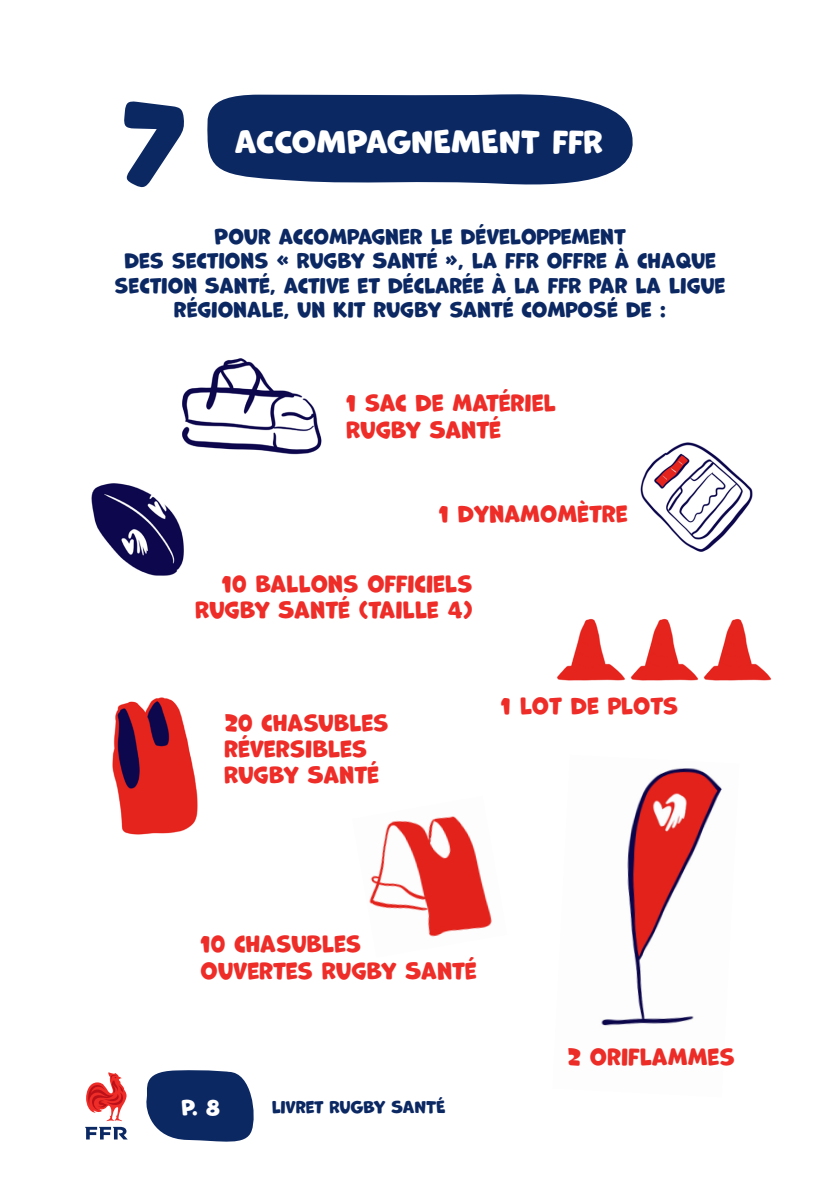
<style>
.page{position:relative;width:840px;height:1191px;background:#fff}
.page>*{position:absolute;margin:0;border:0;box-sizing:border-box;transform-origin:0 0}
.t1{font:30px "Marvin Round";color:#fff}
.t2{font:22px/26.4px "Marvin Round";color:#ee2d28}
.t3{font:20px/24px "Marvin Round";color:#0b2863;text-align:center}
.t4{font:20px "Marvin Round";color:#fff}
.t5{font:16px "Marvin Round";letter-spacing:-.01em;color:#0b2863}
</style>
<div class="page">
<svg style="left:146px;top:1070px;width:108px;height:72px"></svg>
<svg style="left:85px;top:1072px;width:43px;height:67px"></svg>
<img style="left:112px;top:697px;width:86px;height:138px">
<img style="left:557px;top:619px;width:64px;height:62px">
<img style="left:621px;top:619px;width:74px;height:62px">
<img style="left:695px;top:619px;width:76px;height:62px">
<img style="left:91px;top:483px;width:93px;height:93px">
<img style="left:182px;top:358px;width:140px;height:97px">
<svg style="left:207px;top:94px;width:426px;height:91px;fill:#0b2863"></svg>
<img style="left:369px;top:816px;width:123px;height:121px">
<img style="left:601px;top:768px;width:121px;height:258px">
<img style="left:640px;top:442px;width:113px;height:110px">
<p class="t1" style="left:234px;top:125px;width:369px">ACCOMPAGNEMENT FFR</p>
<p class="t3" style="left:114px;top:225px;width:612px">POUR ACCOMPAGNER LE DÉVELOPPEMENT<br>DES SECTIONS « RUGBY SANTÉ », LA FFR OFFRE À CHAQUE SECTION SANTÉ, ACTIVE ET DÉCLARÉE À LA FFR PAR LA LIGUE RÉGIONALE, UN KIT RUGBY SANTÉ COMPOSÉ DE :</p>
<p class="t2" style="left:346px;top:390px;width:211px">1 SAC DE MATÉRIEL<br>RUGBY SANTÉ</p>
<p class="t2" style="left:438px;top:501px;width:190px">1 DYNAMOMÈTRE</p>
<p class="t2" style="left:195px;top:571px;width:279px;text-align:right">10 BALLONS OFFICIELS<br>RUGBY SANTÉ (TAILLE 4)</p>
<p class="t2" style="left:224px;top:709px;width:166px">20 CHASUBLES<br>RÉVERSIBLES<br>RUGBY SANTÉ</p>
<p class="t2" style="left:500px;top:693px;width:179px">1 LOT DE PLOTS</p>
<p class="t2" style="left:200px;top:931px;width:277px">10 CHASUBLES<br>OUVERTES RUGBY SANTÉ</p>
<p class="t4" style="left:181px;top:1096px;width:41px">P. 8</p>
<p class="t5" style="left:272px;top:1098px;width:175px">LIVRET RUGBY SANTÉ</p>
<p class="t2" style="left:566px;top:1044px;width:169px">2 ORIFLAMMES</p>
</div>
